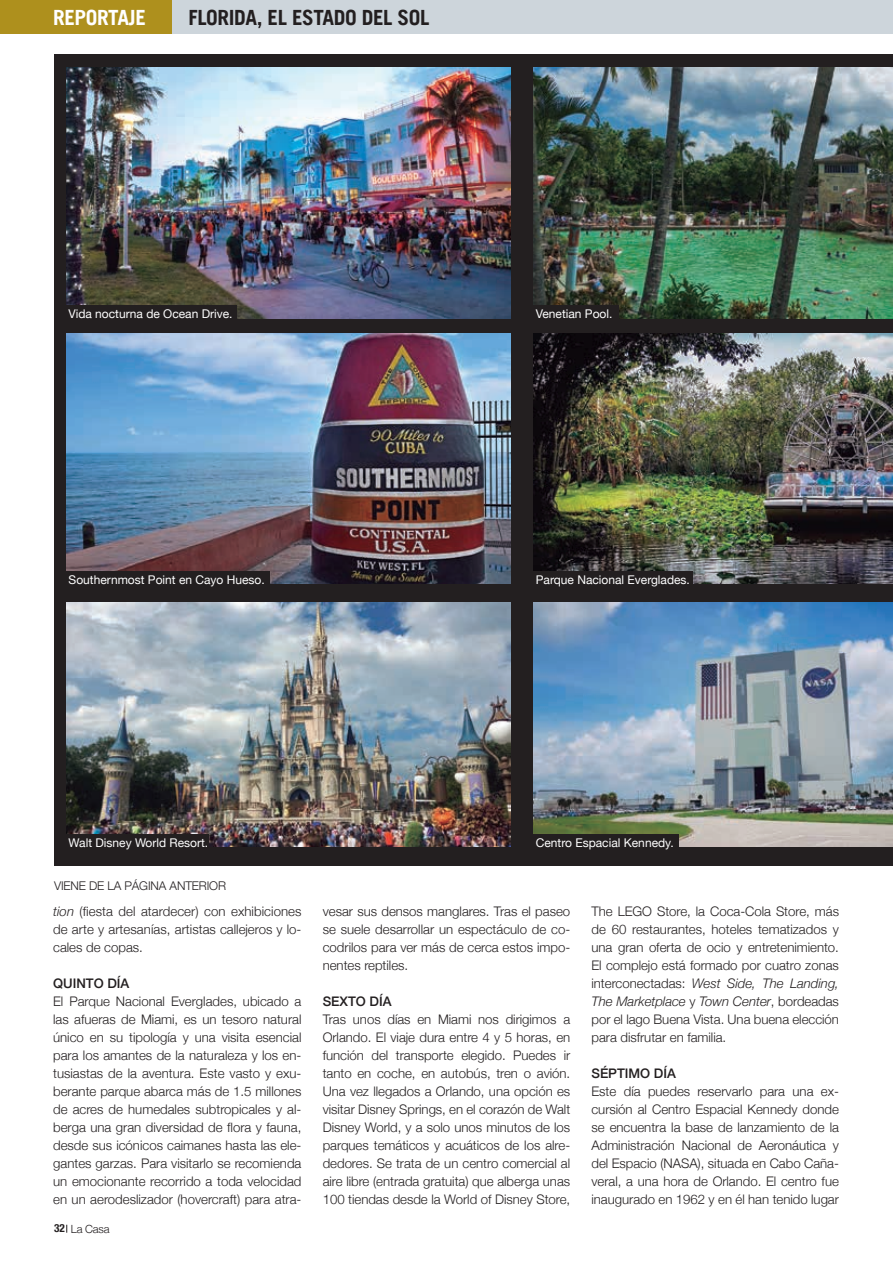
<style>
.page{position:relative;width:893px;height:1263px;background:#fff}
.page>*{position:absolute;margin:0;border:0;box-sizing:border-box;transform-origin:0 0}
.t1{font:700 21px "Trade Gothic LT";letter-spacing:-.02em;color:#231f20}
.t2{font:700 21px "Trade Gothic LT";letter-spacing:-.02em;color:#fff}
.t3{font:300 13.2px/18px "Helvetica Neue";color:#231f20;text-align:justify}
.t4{font:500 13.2px "Helvetica Neue";color:#231f20}
.t5{font:12px "Helvetica Neue";color:#fff}
.t6{font:300 12px "Helvetica Neue";letter-spacing:-.01em;color:#231f20}
.t7{font:300 11.25px "Helvetica Neue";letter-spacing:-.02em;color:#231f20}
.s1{font-style:italic}
.s2{font-weight:700;font-stretch:condensed}
</style>
<div class="page">
<div style="left:54px;top:54px;width:839px;height:811px;background:#231f20"></div>
<div style="left:0;top:0;width:176px;height:34px;background:#ae901d"></div>
<div style="left:173px;top:0;width:720px;height:34px;background:#cdd5db"></div>
<img style="left:66px;top:67px;width:444px;height:251px">
<img style="left:533px;top:67px;width:360px;height:251px">
<img style="left:66px;top:333px;width:444px;height:251px">
<img style="left:533px;top:333px;width:360px;height:251px">
<img style="left:66px;top:602px;width:444px;height:245px">
<img style="left:533px;top:602px;width:360px;height:245px">
<div style="left:66px;top:305px;width:170px;height:16px;background:#231f20"></div>
<div style="left:533px;top:305px;width:86px;height:16px;background:#231f20"></div>
<div style="left:66px;top:571px;width:204px;height:15px;background:#231f20"></div>
<div style="left:533px;top:571px;width:160px;height:15px;background:#231f20"></div>
<div style="left:66px;top:834px;width:142px;height:15px;background:#231f20"></div>
<div style="left:533px;top:834px;width:146px;height:15px;background:#231f20"></div>
<h1 class="t2" style="left:53px;top:5px;width:94px">REPORTAJE</h1>
<h1 class="t1" style="left:188px;top:5px;width:242px">FLORIDA, EL ESTADO DEL SOL</h1>
<p class="t5" style="left:69px;top:305px;width:166px">Vida nocturna de Ocean Drive.</p>
<p class="t5" style="left:536px;top:305px;width:78px">Venetian Pool.</p>
<p class="t5" style="left:69px;top:571px;width:198px">Southernmost Point en Cayo Hueso.</p>
<p class="t5" style="left:536px;top:571px;width:156px">Parque Nacional Everglades.</p>
<p class="t5" style="left:69px;top:834px;width:141px">Walt Disney World Resort.</p>
<p class="t5" style="left:536px;top:834px;width:139px">Centro Espacial Kennedy.</p>
<p class="t6" style="left:54px;top:876px;width:174px">VIENE DE LA PÁGINA ANTERIOR</p>
<p class="t3" style="left:53px;top:902px;width:250px"><span class="s1">tion</span> (fiesta del atardecer) con exhibiciones de arte y artesanías, artistas callejeros y lo&shy;cales de copas.</p>
<p class="t4" style="left:53px;top:973px;width:78px">QUINTO DÍA</p>
<p class="t3" style="left:53px;top:992px;width:250px">El Parque Nacional Everglades, ubicado a las afueras de Miami, es un tesoro natural único en su tipología y una visita esencial para los amantes de la naturaleza y los en&shy;tusiastas de la aventura. Este vasto y exu&shy;berante parque abarca más de 1.5 millones de acres de humedales subtropicales y al&shy;berga una gran diversidad de flora y fauna, desde sus icónicos caimanes hasta las ele&shy;gantes garzas. Para visitarlo se recomienda un emocionante recorrido a toda velocidad en un aerodeslizador (hovercraft) para atra-</p>
<p class="t7" style="left:54px;top:1219px;width:57px"><span class="s2">32</span> La Casa</p>
<p class="t3" style="left:323px;top:902px;width:249px">vesar sus densos manglares. Tras el paseo se suele desarrollar un espectáculo de co&shy;codrilos para ver más de cerca estos impo&shy;nentes reptiles.</p>
<p class="t4" style="left:323px;top:991px;width:70px">SEXTO DÍA</p>
<p class="t3" style="left:323px;top:1010px;width:249px">Tras unos días en Miami nos dirigimos a Orlando. El viaje dura entre 4 y 5 horas, en función del transporte elegido. Puedes ir tanto en coche, en autobús, tren o avión.<br>Una vez llegados a Orlando, una opción es visitar Disney Springs, en el corazón de Walt Disney World, y a solo unos minutos de los parques temáticos y acuáticos de los alre&shy;dedores. Se trata de un centro comercial al aire libre (entrada gratuita) que alberga unas 100 tiendas desde la World of Disney Store,</p>
<p class="t3" style="left:591px;top:902px;width:249px">The LEGO Store, la Coca-Cola Store, más de 60 restaurantes, hoteles tematizados y una gran oferta de ocio y entretenimiento.<br>El complejo está formado por cuatro zonas interconectadas: <span class="s1">West Side, The Landing, The Marketplace</span> y <span class="s1">Town Center</span>, bordeadas por el lago Buena Vista. Una buena elección para disfrutar en familia.</p>
<p class="t4" style="left:591px;top:1063px;width:86px">SÉPTIMO DÍA</p>
<p class="t3" style="left:591px;top:1082px;width:249px">Este día puedes reservarlo para una ex&shy;cursión al Centro Espacial Kennedy donde se encuentra la base de lanzamiento de la Administración Nacional de Aeronáutica y del Espacio (NASA), situada en Cabo Caña&shy;veral, a una hora de Orlando. El centro fue inaugurado en 1962 y en él han tenido lugar</p>
</div>
